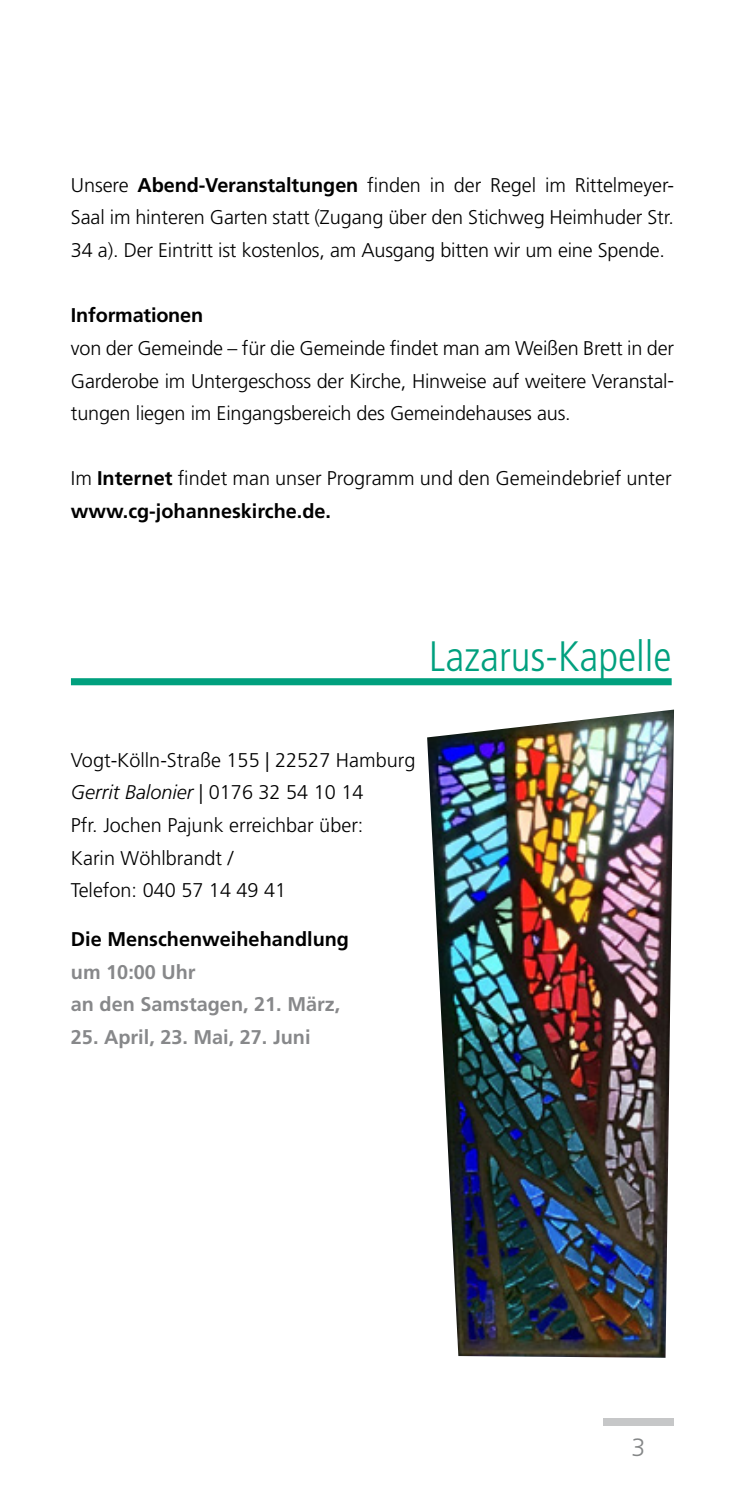
<style>
.page{position:relative;width:745px;height:1489px;background:#fff}
.page>*{position:absolute;margin:0;border:0;box-sizing:border-box;transform-origin:0 0}
.t1{font:300 condensed 42.5px "Frutiger";color:#00a07e}
.t2{font:300 25px "Frutiger";color:#848687}
.t3{font:300 19.75px/32.5px "Frutiger";color:#000;text-align:justify}
.t4{font:700 19.75px/32.5px "Frutiger";color:#87888a}
.t5{font:700 19.75px "Frutiger";color:#000}
.s1{font-weight:700}
.s2{font-style:italic}
</style>
<div class="page">
<div style="left:602px;top:1417px;width:71px;height:7px;background:#c6c7c8"></div>
<div style="left:71px;top:678px;width:600px;height:7px;background:#00a07e"></div>
<img style="left:427px;top:709px;width:246px;height:648px">
<p class="t3" style="left:71px;top:169px;width:604px">Unsere <span class="s1">Abend-Veranstaltungen</span> finden in der Regel im Rittelmeyer-Saal im hinteren Garten statt (Zugang über den Stichweg Heimhuder Str.<br>34 a). Der Eintritt ist kostenlos, am Ausgang bitten wir um eine Spende.</p>
<p class="t5" style="left:71px;top:304px;width:134px">Informationen</p>
<p class="t3" style="left:71px;top:332px;width:604px">von der Gemeinde – für die Gemeinde findet man am Weißen Brett in der Garderobe im Untergeschoss der Kirche, Hinweise auf weitere Veranstal&shy;tungen liegen im Eingangsbereich des Gemeindehauses aus.</p>
<p class="t3" style="left:71px;top:462px;width:602px">Im <span class="s1">Internet</span> findet man unser Programm und den Gemeindebrief unter <span class="s1">www.cg-johanneskirche.de.</span></p>
<h1 class="t1" style="left:428px;top:632px;width:244px">Lazarus-Kapelle</h1>
<p class="t3" style="left:71px;top:744px;width:346px;text-align:left">Vogt-Kölln-Straße 155 | 22527 Hamburg<br><span class="s2">Gerrit Balonier</span> | 0176 32 54 10 14<br>Pfr. Jochen Pajunk erreichbar über:<br>Karin Wöhlbrandt /<br>Telefon: 040 57 14 49 41</p>
<p class="t5" style="left:71px;top:927px;width:279px">Die Menschenweihehandlung</p>
<p class="t4" style="left:71px;top:955px;width:271px">um 10:00 Uhr<br>an den Samstagen, 21. März,</p>
<p class="t4" style="left:71px;top:1020px;width:241px">25. April, 23. Mai, 27. Juni</p>
<p class="t2" style="left:631px;top:1433px;width:15px">3</p>
</div>
